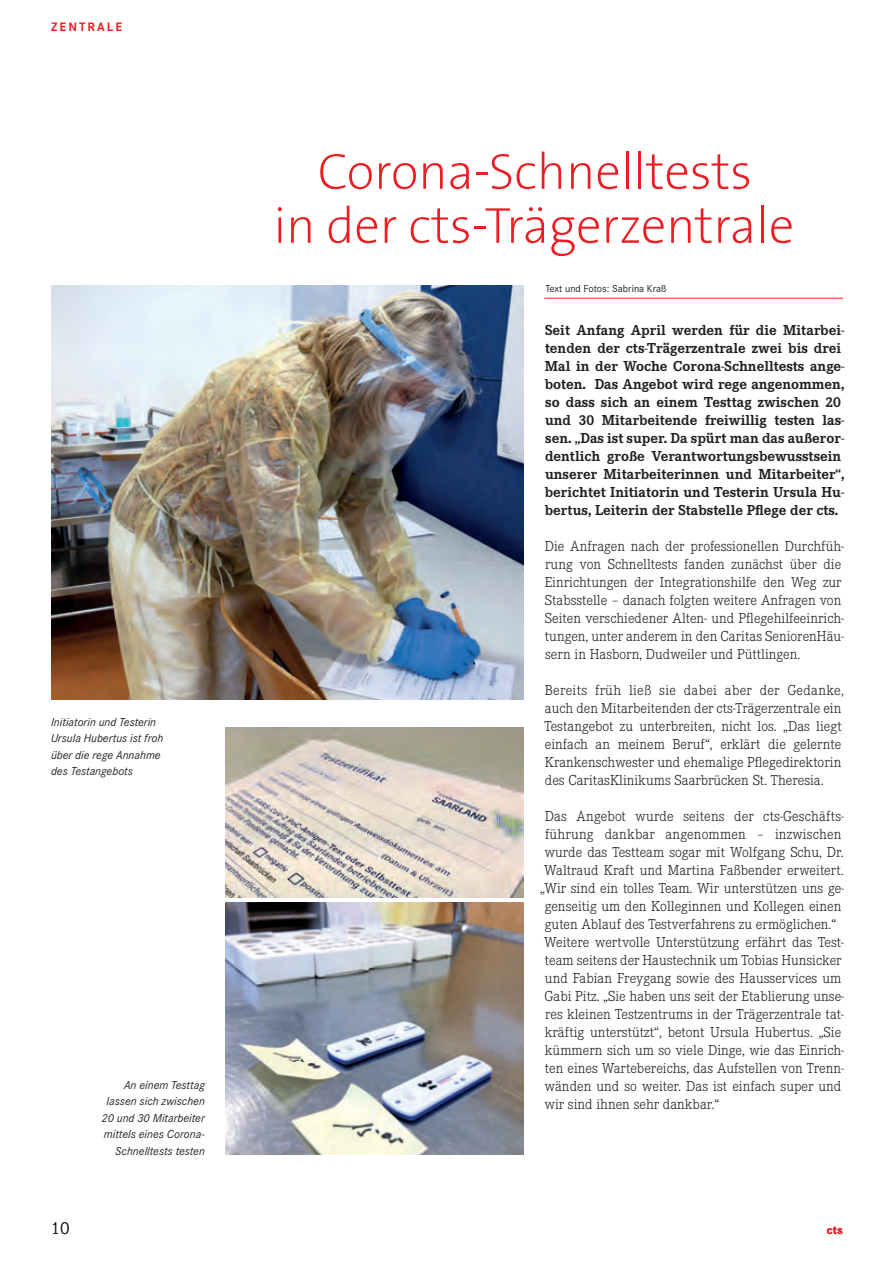
<style>
.page{position:relative;width:893px;height:1263px;background:#fff}
.page>*{position:absolute;margin:0;border:0;box-sizing:border-box;transform-origin:0 0}
.Haedline{font:200 51px/54px "The Sans B2";letter-spacing:-.005em;color:#ee1d23;text-align:center}
.t1{font:300 18px "Corporate E";color:#231f20}
.t2{font:300 15px/18px "Corporate E";color:#231f20}
.t3{font:700 15px/18px "Corporate E";color:#231f20}
.t4{font:700 12.75px "Corporate S";letter-spacing:.16em;color:#ee1d23}
.t5{font:italic 12px/16.5px "Corporate S";color:#231f20}
.t6{font:700 12px "Corporate S";color:#ee1d23}
.t7{font:10.5px "Corporate S";color:#231f20}
</style>
<div class="page">
<hr style="left:544px;top:298px;width:299px;height:1px;background:#ee1d23">
<img style="left:51px;top:286px;width:472px;height:413px">
<img style="left:225px;top:727px;width:298px;height:170px">
<img style="left:225px;top:903px;width:298px;height:252px">
<p class="t4" style="left:51px;top:19px;width:73px">ZENTRALE</p>
<p class="t5" style="left:51px;top:714px;width:114px">Initiatorin und Testerin<br>Ursula Hubertus ist froh über die rege Annahme des Testangebots</p>
<p class="t5" style="left:102px;top:1077px;width:105px;text-align:right">An einem Testtag lassen sich zwischen<br>20 und 30 Mitarbeiter mittels eines Corona-<br>Schnelltests testen</p>
<p class="Haedline" style="left:273px;top:148px;width:522px">Corona-Schnelltests<br>in der cts-Trägerzentrale</p>
<p class="t7" style="left:545px;top:283px;width:123px">Text und Fotos: Sabrina Kraß</p>
<p class="t3" style="left:545px;top:321px;width:301px">Seit Anfang April werden für die Mitarbei&shy;tenden der cts-Trägerzentrale zwei bis drei Mal in der Woche Corona-Schnelltests ange&shy;boten. Das Angebot wird rege angenommen, so dass sich an einem Testtag zwischen 20 und 30 Mitarbeitende freiwillig testen las&shy;sen. „Das ist super. Da spürt man das außeror&shy;dentlich große Verantwortungsbewusstsein unserer Mitarbeiterinnen und Mitarbeiter“, berichtet Initiatorin und Testerin Ursula Hu&shy;bertus, Leiterin der Stabstelle Pflege der cts.</p>
<p class="t2" style="left:545px;top:537px;width:301px">Die Anfragen nach der professionellen Durchfüh&shy;rung von Schnelltests fanden zunächst über die Einrichtungen der Integrationshilfe den Weg zur Stabsstelle – danach folgten weitere Anfragen von Seiten verschiedener Alten- und Pflegehilfeeinrich&shy;tungen, unter anderem in den Caritas SeniorenHäu&shy;sern in Hasborn, Dudweiler und Püttlingen.</p>
<p class="t2" style="left:544px;top:681px;width:301px">Bereits früh ließ sie dabei aber der Gedanke, auch den Mitarbeitenden der cts-Trägerzentrale ein Testangebot zu unterbreiten, nicht los. „Das liegt einfach an meinem Beruf“, erklärt die gelernte Krankenschwester und ehemalige Pflegedirektorin des CaritasKlinikums Saarbrücken St. Theresia.</p>
<p class="t2" style="left:540px;top:807px;width:305px;text-align:center">Das Angebot wurde seitens der cts-Geschäfts&shy;führung dankbar angenommen – inzwischen wurde das Testteam sogar mit Wolfgang Schu, Dr.<br>Waltraud Kraft und Martina Faßbender erweitert. „Wir sind ein tolles Team. Wir unterstützen uns ge&shy;genseitig um den Kolleginnen und Kollegen einen guten Ablauf des Testverfahrens zu ermöglichen.“</p>
<p class="t2" style="left:544px;top:933px;width:301px">Weitere wertvolle Unterstützung erfährt das Test&shy;team seitens der Haustechnik um Tobias Hunsicker und Fabian Freygang sowie des Hausservices um Gabi Pitz. „Sie haben uns seit der Etablierung unse&shy;res kleinen Testzentrums in der Trägerzentrale tat&shy;kräftig unterstützt“, betont Ursula Hubertus. „Sie kümmern sich um so viele Dinge, wie das Einrich&shy;ten eines Wartebereichs, das Aufstellen von Trenn&shy;wänden und so weiter. Das ist einfach super und wir sind ihnen sehr dankbar.“</p>
<p class="t1" style="left:51px;top:1219px;width:20px">10</p>
<p class="t6" style="left:827px;top:1223px;width:18px">cts</p>
</div>
